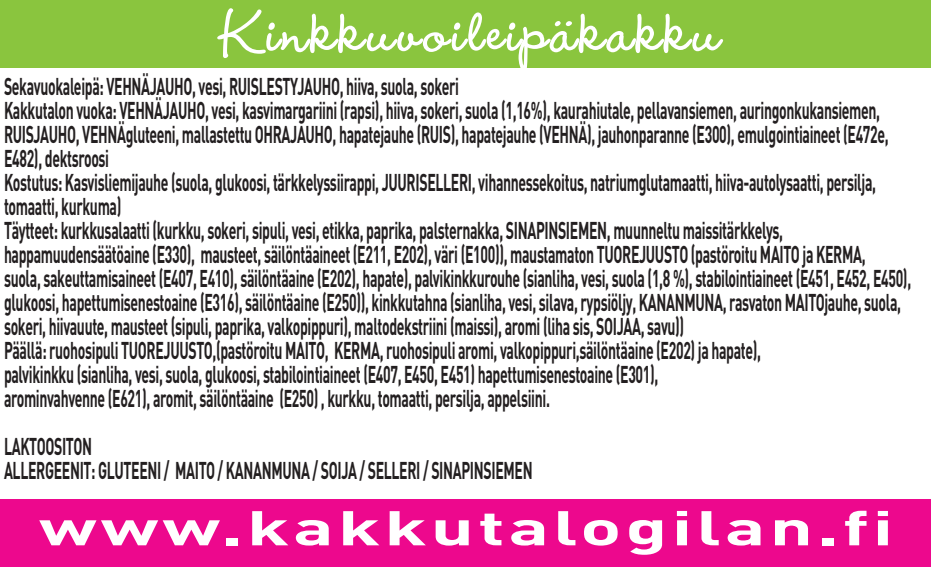
<style>
.page{position:relative;width:931px;height:567px;background:#fff}
.page>*{position:absolute;margin:0;border:0;box-sizing:border-box;transform-origin:0 0}
.t1{font:700 72px "Wendy LP Std";letter-spacing:.05em;color:#fff}
.t2{font:700 48px "DIN";letter-spacing:.05em;color:#fff;scale:1.59 1}
.t3{font:700 24px/24px "DIN";letter-spacing:-.025em;color:#231f20;scale:.58 1}
</style>
<div class="page">
<div style="left:0;top:0;width:931px;height:68px;background:#8ac53e"></div>
<div style="left:0;top:499px;width:931px;height:68px;background:#ed088d"></div>
<h1 class="t1" style="left:219px;top:-11px;width:503px">Kinkkuvoileipäkakku</h1>
<p class="t3" style="left:4px;top:74px;width:1565px">Sekavuokaleipä: VEHNÄJAUHO, vesi, RUISLESTYJAUHO, hiiva, suola, sokeri<br>Kakkutalon vuoka: VEHNÄJAUHO, vesi, kasvimargariini (rapsi), hiiva, sokeri, suola (1,16%), kaurahiutale, pellavansiemen, auringonkukansiemen, RUISJAUHO, VEHNÄgluteeni, mallastettu OHRAJAUHO, hapatejauhe (RUIS), hapatejauhe (VEHNÄ), jauhonparanne (E300), emulgointiaineet (E472e, E482), dektsroosi<br>Kostutus: Kasvisliemijauhe (suola, glukoosi, tärkkelyssiirappi, JUURISELLERI, vihannessekoitus, natriumglutamaatti, hiiva-autolysaatti, persilja, tomaatti, kurkuma)<br>Täytteet: kurkkusalaatti (kurkku, sokeri, sipuli, vesi, etikka, paprika, palsternakka, SINAPINSIEMEN, muunneltu maissitärkkelys, happamuudensäätöaine (E330), mausteet, säilöntäaineet (E211, E202), väri (E100)), maustamaton TUOREJUUSTO (pastöroitu MAITO ja KERMA,<br>suola, sakeuttamisaineet (E407, E410), säilöntäaine (E202), hapate), palvikinkkurouhe (sianliha, vesi, suola (1,8 %), stabilointiaineet (E451, E452, E450), glukoosi, hapettumisenestoaine (E316), säilöntäaine (E250)), kinkkutahna (sianliha, vesi, silava, rypsiöljy, KANANMUNA, rasvaton MAITOjauhe, suola, sokeri, hiivauute, mausteet (sipuli, paprika, valkopippuri), maltodekstriini (maissi), aromi (liha sis, SOIJAA, savu))<br>Päällä: ruohosipuli TUOREJUUSTO,(pastöroitu MAITO, KERMA, ruohosipuli aromi, valkopippuri,säilöntäaine (E202) ja hapate),<br>palvikinkku (sianliha, vesi, suola, glukoosi, stabilointiaineet (E407, E450, E451) hapettumisenestoaine (E301),<br>arominvahvenne (E621), aromit, säilöntäaine (E250) , kurkku, tomaatti, persilja, appelsiini.</p>
<p class="t3" style="left:4px;top:434px;width:913px">LAKTOOSITON<br>ALLERGEENIT: GLUTEENI / MAITO / KANANMUNA / SOIJA / SELLERI / SINAPINSIEMEN</p>
<h2 class="t2" style="left:39px;top:497px;width:539px">www.kakkutalogilan.fi</h2>
</div>
